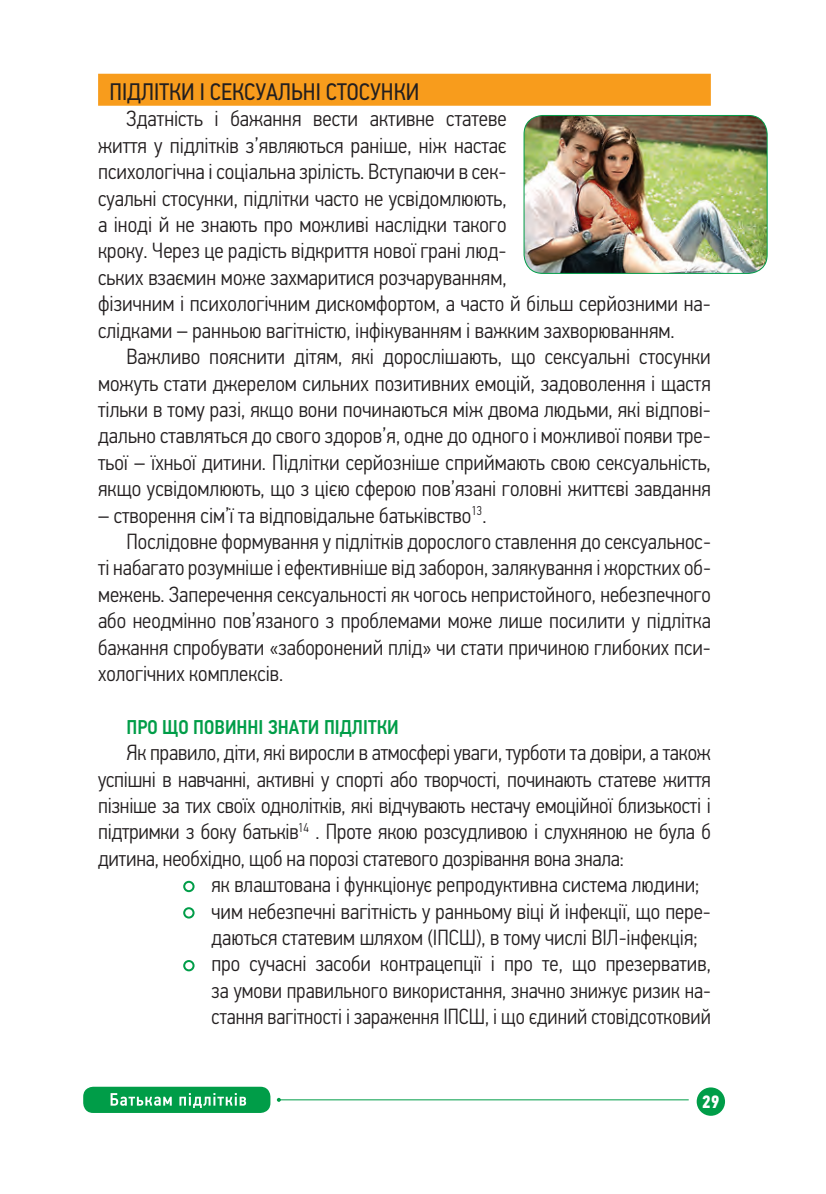
<style>
.page{position:relative;width:826px;height:1194px;background:#fff}
.page>*{position:absolute;margin:0;border:0;box-sizing:border-box;transform-origin:0 0}
.t1{font:24px "PF Din Text Cond Pro";color:#231f20}
.t2{font:300 22px/26.4px "PF Din Text Cond Pro";color:#231f20}
.t3{font:500 20px "PF Din Text Cond Pro";color:#009d48}
.t4{font:700 18px "PF Din Text Cond Pro";color:#fff}
</style>
<div class="page">
<div style="left:83px;top:1087px;width:187px;height:26px;background:#009d48;border-radius:10px"></div>
<div style="left:696px;top:1087px;width:28px;height:29px;background:#009d48;border-radius:50%"></div>
<hr style="left:279px;top:1099px;width:409px;height:1px;background:#009d48">
<svg style="left:277px;top:1098px;width:4px;height:4px"></svg>
<svg style="left:111px;top:1093px;width:135px;height:15px"></svg>
<div style="left:98px;top:74px;width:612px;height:32px;background:#f89c1c"></div>
<div style="left:183px;top:881px;width:11px;height:11px;border:2px solid #009d48;border-radius:50%"></div>
<div style="left:183px;top:907px;width:11px;height:11px;border:2px solid #009d48;border-radius:50%"></div>
<div style="left:183px;top:960px;width:11px;height:11px;border:2px solid #009d48;border-radius:50%"></div>
<img style="left:524px;top:115px;width:242px;height:158px;border-radius:19px">
<div style="left:523px;top:115px;width:244px;height:159px;border:1px solid #009d48;border-radius:19px"></div>
<p class="t1" style="left:109px;top:83px;width:311px">ПІДЛІТКИ І СЕКСУАЛЬНІ СТОСУНКИ</p>
<p class="t2" style="left:98px;top:108px;width:614px;text-indent:28px">Здатність і бажання вести активне статеве<br>життя у підлітків з’являються раніше, ніж настає<br>психологічна і соціальна зрілість. Вступаючи в сек-<br>суальні стосунки, підлітки часто не усвідомлюють,<br>а іноді й не знають про можливі наслідки такого<br>кроку. Через це радість відкриття нової грані люд-<br>ських взаємин може захмаритися розчаруванням,<br>фізичним і психологічним дискомфортом, а часто й більш серйозними на&shy;слідками – ранньою вагітністю, інфікуванням і важким захворюванням.</p>
<p class="t2" style="left:98px;top:345px;width:614px;text-align:justify;text-indent:28px">Важливо пояснити дітям, які дорослішають, що сексуальні стосунки можуть стати джерелом сильних позитивних емоцій, задоволення і щастя тільки в тому разі, якщо вони починаються між двома людьми, які відпові&shy;дально ставляться до свого здоров’я, одне до одного і можливої появи тре&shy;тьої – їхньої дитини. Підлітки серйозніше сприймають свою сексуальність, якщо усвідомлюють, що з цією сферою пов’язані головні життєві завдання</p>
<p class="t2" style="left:98px;top:504px;width:390px">– створення сім’ї та відповідальне батьківство<sup>13</sup>.</p>
<p class="t2" style="left:126px;top:530px;width:585px">Послідовне формування у підлітків дорослого ставлення до сексуальнос-</p>
<p class="t2" style="left:98px;top:556px;width:614px">ті набагато розумніше і ефективніше від заборон, залякування і жорстких об-</p>
<p class="t2" style="left:98px;top:583px;width:614px">межень. Заперечення сексуальності як чогось непристойного, небезпечного</p>
<p class="t2" style="left:98px;top:609px;width:614px">або неодмінно пов’язаного з проблемами може лише посилити у підлітка</p>
<p class="t2" style="left:98px;top:636px;width:614px">бажання спробувати «заборонений плід» чи стати причиною глибоких пси-</p>
<p class="t2" style="left:98px;top:662px;width:186px">хологічних комплексів.</p>
<p class="t3" style="left:126px;top:715px;width:274px">ПРО ЩО ПОВИННІ ЗНАТИ ПІДЛІТКИ</p>
<p class="t2" style="left:126px;top:741px;width:585px">Як правило, діти, які виросли в атмосфері уваги, турботи та довіри, а також</p>
<p class="t2" style="left:98px;top:768px;width:614px">успішні в навчанні, активні у спорті або творчості, починають статеве життя</p>
<p class="t2" style="left:98px;top:794px;width:614px">пізніше за тих своїх однолітків, які відчувають нестачу емоційної близькості і</p>
<p class="t2" style="left:98px;top:820px;width:614px">підтримки з боку батьків<sup>14</sup> . Проте якою розсудливою і слухняною не була б</p>
<p class="t2" style="left:98px;top:847px;width:527px">дитина, необхідно, щоб на порозі статевого дозрівання вона знала:</p>
<p class="t2" style="left:211px;top:873px;width:489px">як влаштована і функціонує репродуктивна система людини;</p>
<p class="t2" style="left:211px;top:900px;width:500px">чим небезпечні вагітність у ранньому віці й інфекції, що пере-</p>
<p class="t2" style="left:211px;top:926px;width:487px">даються статевим шляхом (ІПСШ), в тому числі ВІЛ-інфекція;</p>
<p class="t2" style="left:211px;top:952px;width:500px">про сучасні засоби контрацепції і про те, що презерватив,</p>
<p class="t2" style="left:211px;top:979px;width:500px">за умови правильного використання, значно знижує ризик на-</p>
<p class="t2" style="left:211px;top:1005px;width:500px">стання вагітності і зараження ІПСШ, і що єдиний стовідсотковий</p>
<p class="t4" style="left:701px;top:1092px;width:19px">29</p>
</div>
